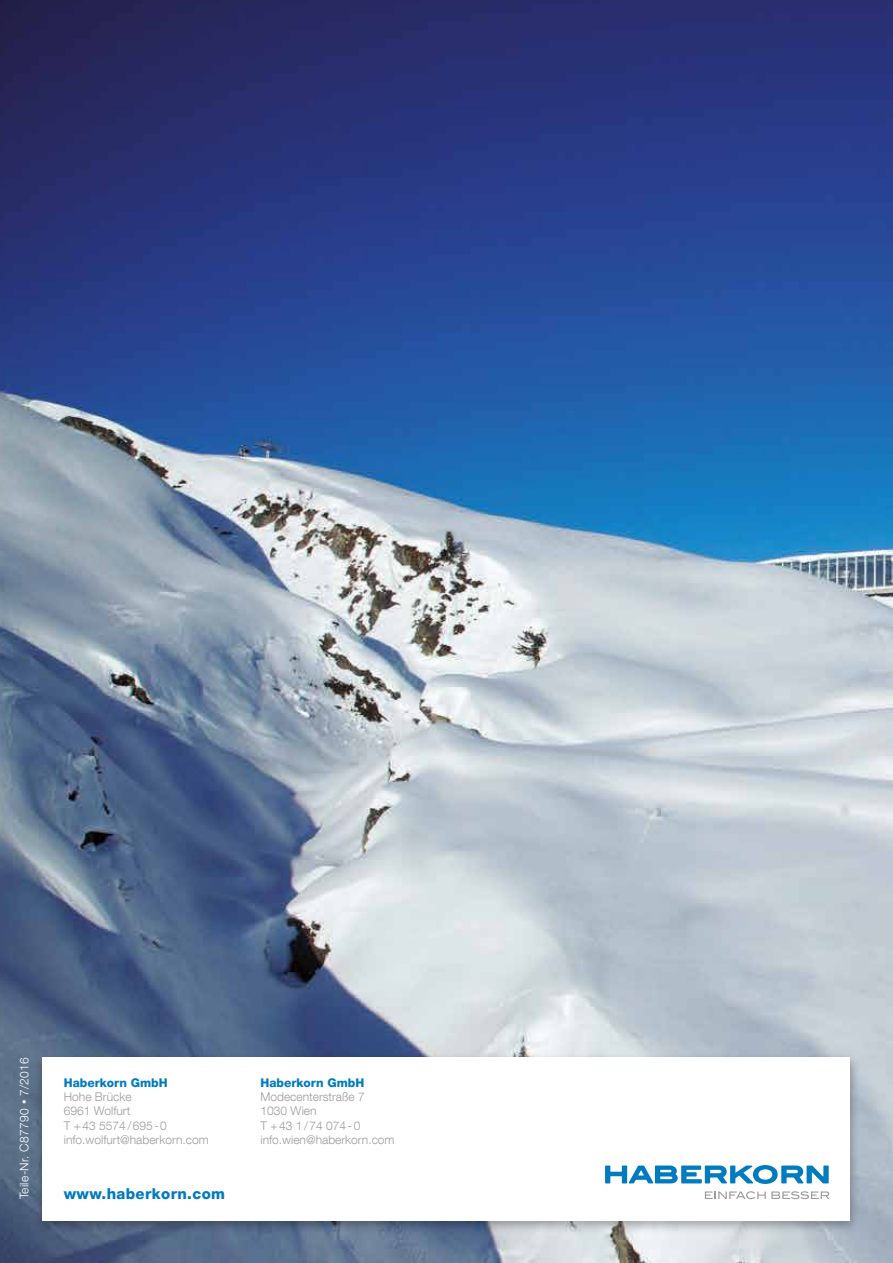
<style>
.page{position:relative;width:893px;height:1263px;background:#fff}
.page>*{position:absolute;margin:0;border:0;box-sizing:border-box;transform-origin:0 0}
.t1{font:800 15px "Helvetica Neue LT Com";letter-spacing:.025em;color:#007bc0}
.t2{font:300 12px/14.2px "Helvetica Neue LT Com";color:#9d9d9c}
.t3{font:800 12px "Helvetica Neue LT Com";color:#007bc0}
.t4{font:300 12px "Helvetica Neue LT Com";letter-spacing:.025em;color:#fff}
.s1{font-size:9px}
</style>
<div class="page">
<img style="left:0;top:0;width:893px;height:1263px">
<div style="left:34px;top:1053px;width:826px;height:181px;background:#000;opacity:.3"></div>
<div style="left:43px;top:1057px;width:807px;height:163px;background:#fff"></div>
<svg style="left:605px;top:1165px;width:224px;height:19px"></svg>
<svg style="left:705px;top:1191px;width:124px;height:8px"></svg>
<p class="t4" style="left:17px;top:1199px;width:143px;rotate:-90deg">Teile-Nr. C87790 <span class="s1">•</span> 7/2016</p>
<p class="t3" style="left:64px;top:1075px;width:105px">Haberkorn GmbH</p>
<p class="t2" style="left:64px;top:1089px;width:146px">Hohe Brücke<br>6961 Wolfurt<br>T +43 5574/695-0 info.wolfurt@haberkorn.com</p>
<p class="t1" style="left:64px;top:1185px;width:163px">www.haberkorn.com</p>
<p class="t3" style="left:261px;top:1075px;width:105px">Haberkorn GmbH</p>
<p class="t2" style="left:261px;top:1089px;width:136px">Modecenterstraße 7<br>1030 Wien<br>T +43 1/74 074-0 info.wien@haberkorn.com</p>
</div>
